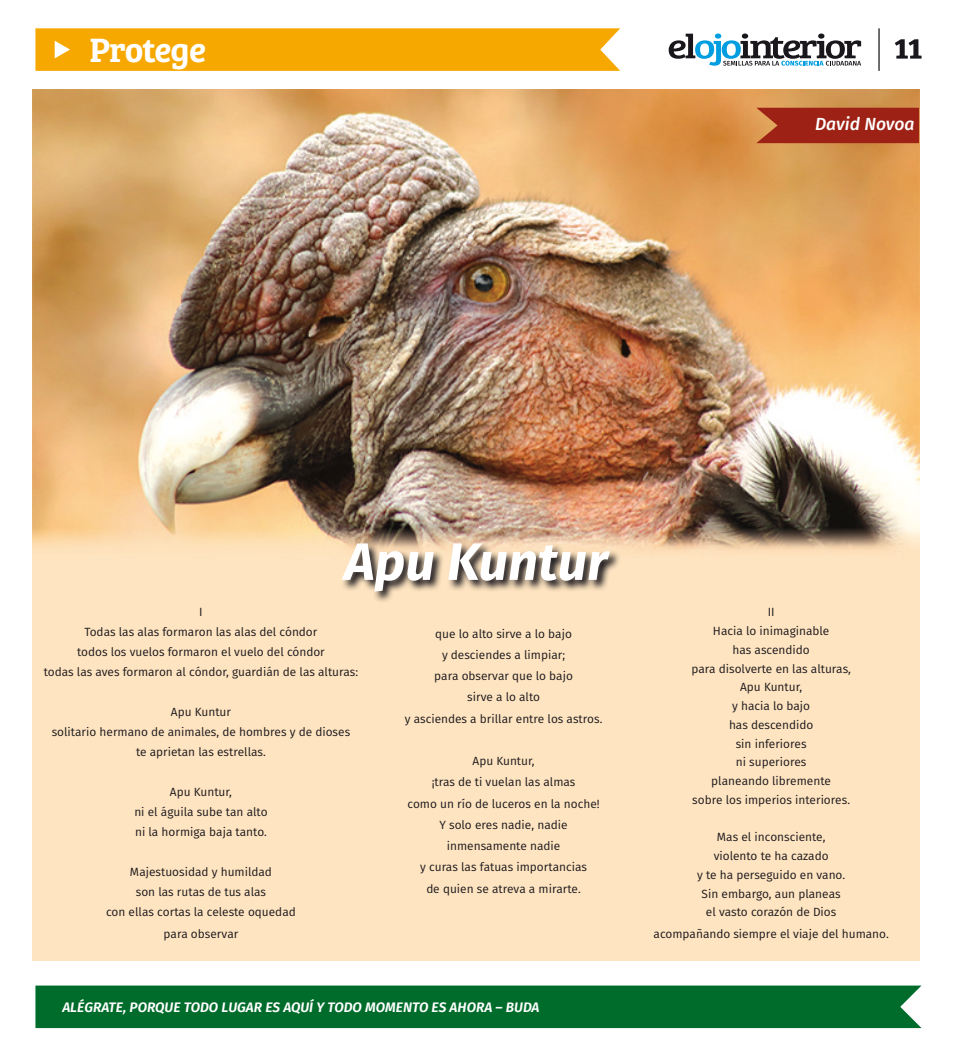
<style>
.page{position:relative;width:957px;height:1049px;background:#fff}
.page>*{position:absolute;margin:0;border:0;box-sizing:border-box;transform-origin:0 0}
.t1{font:italic 700 52.5px "Fira Sans";color:#fff}
.t2{font:600 35px "Bree Serif";letter-spacing:-.03em;color:#fff}
.t3{font:italic 500 17.5px "Fira Sans";color:#fff}
.t4{font:italic 600 13.75px "Fira Sans";color:#fff}
.t5{font:11.88px/18.8px "Fira Sans";color:#1a171c;text-align:center}
</style>
<div class="page">
<svg style="left:668px;top:34px;width:193px;height:32px"></svg>
<hr style="left:878px;top:28px;width:1px;height:43px;background:#1a171c">
<div style="left:35px;top:985px;width:886px;height:43px;background:#006c2b"></div>
<svg style="left:35px;top:28px;width:585px;height:43px;background:#f6aa08"></svg>
<img style="left:33px;top:89px;width:886px;height:871px">
<svg style="left:756px;top:108px;width:163px;height:35px;background:#a22919"></svg>
<svg style="left:341px;top:542px;width:280px;height:61px;background:#beaa91"></svg>
<svg style="left:895px;top:39px;width:26px;height:20px"></svg>
<h2 class="t2" style="left:89px;top:23px;width:118px">Protege</h2>
<h3 class="t3" style="left:815px;top:112px;width:101px">David Novoa</h3>
<h1 class="t1" style="left:344px;top:525px;width:265px">Apu Kuntur</h1>
<p class="t5" style="left:44px;top:602px;width:316px;line-height:20px">I<br>Todas las alas formaron las alas del cóndor<br>todos los vuelos formaron el vuelo del cóndor<br>todas las aves formaron al cóndor, guardián de las alturas:</p>
<p class="t5" style="left:52px;top:702px;width:300px;line-height:20px">Apu Kuntur<br>solitario hermano de animales, de hombres y de dioses te aprietan las estrellas.</p>
<p class="t5" style="left:134px;top:782px;width:135px;line-height:20px">Apu Kuntur,<br>ni el águila sube tan alto ni la hormiga baja tanto.</p>
<p class="t5" style="left:106px;top:862px;width:191px;line-height:20px">Majestuosidad y humildad<br>son las rutas de tus alas<br>con ellas cortas la celeste oquedad</p>
<p class="t5" style="left:164px;top:924px;width:76px">para observar</p>
<p class="t5" style="left:405px;top:623px;width:199px;line-height:21.2px">que lo alto sirve a lo bajo<br>y desciendes a limpiar;<br>para observar que lo bajo<br>sirve a lo alto<br>y asciendes a brillar entre los astros.</p>
<p class="t5" style="left:407px;top:750px;width:194px;line-height:21.2px">Apu Kuntur,<br>¡tras de ti vuelan las almas<br>como un río de luceros en la noche!<br>Y solo eres nadie, nadie inmensamente nadie<br>y curas las fatuas importancias<br>de quien se atreva a mirarte.</p>
<p class="t4" style="left:62px;top:997px;width:478px">ALÉGRATE, PORQUE TODO LUGAR ES AQUÍ Y TODO MOMENTO ES AHORA – BUDA</p>
<p class="t5" style="left:691px;top:603px;width:161px">II<br>Hacia lo inimaginable<br>has ascendido<br>para disolverte en las alturas,<br>Apu Kuntur,<br>y hacia lo bajo<br>has descendido<br>sin inferiores<br>ni superiores<br>planeando libremente<br>sobre los imperios interiores.</p>
<p class="t5" style="left:697px;top:828px;width:149px">Mas el inconsciente, violento te ha cazado<br>y te ha perseguido en vano.<br>Sin embargo, aun planeas el vasto corazón de Dios</p>
<p class="t5" style="left:653px;top:924px;width:237px">acompañando siempre el viaje del humano.</p>
</div>
